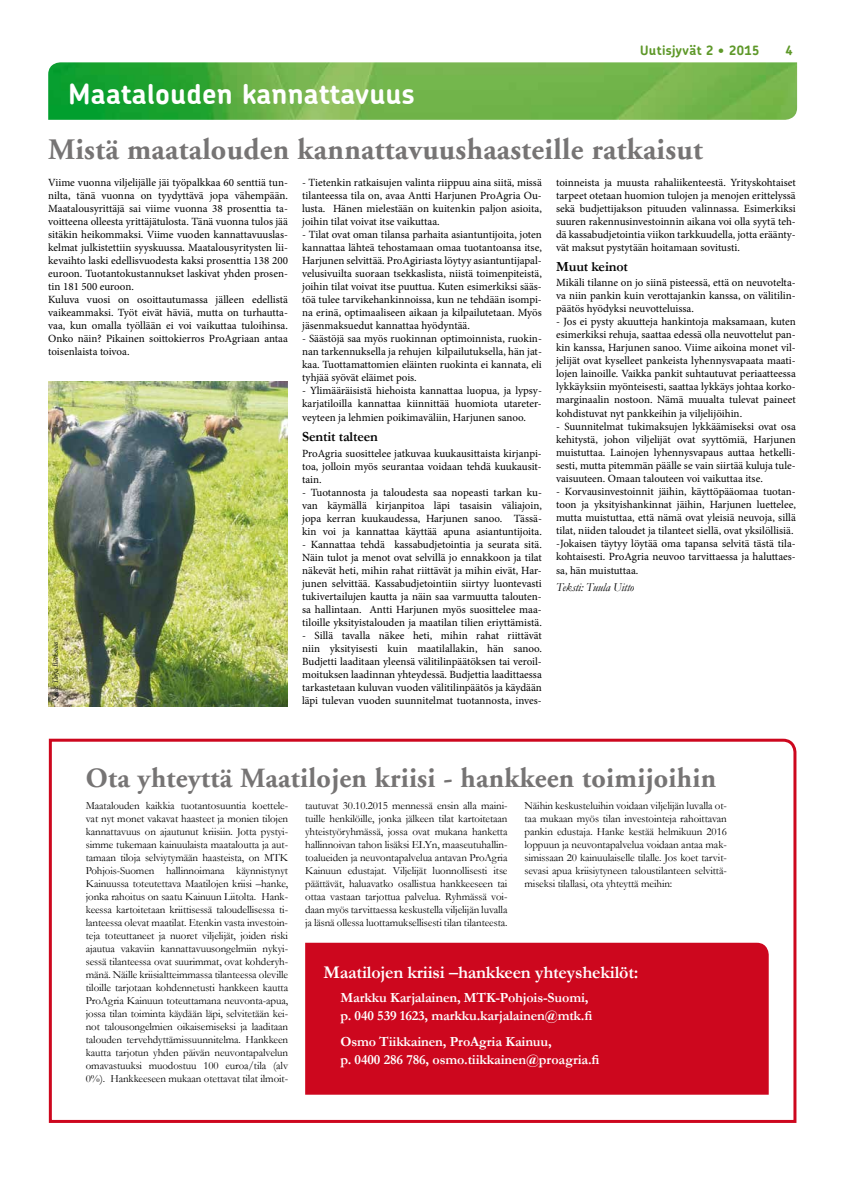
<style>
.page{position:relative;width:851px;height:1191px;background:#fff}
.page>*{position:absolute;margin:0;border:0;box-sizing:border-box;transform-origin:0 0}
.t1{font:700 30px "Adobe Garamond";letter-spacing:.01em;color:#767474}
.t2{font:700 28px "Adobe Garamond";letter-spacing:.01em;color:#767474}
.t3{font:700 28px "Chevin";letter-spacing:.01em;color:#fff}
.t4{font:700 18px "Garamond";letter-spacing:-.01em;color:#fff}
.t5{font:700 14px/18px "Garamond";letter-spacing:-.01em;color:#fff}
.t6{font:700 14px "Garamond";letter-spacing:-.01em;color:#000}
.t7{font:700 13px "Chevin";letter-spacing:.025em;color:#5e9829}
.t8{font:italic 12px "Garamond";letter-spacing:-.01em;color:#000}
.t9{font:11px/13px "Minion Pro";color:#000;text-align:justify}
.t10{font:11px/13px "Garamond";letter-spacing:-.01em;color:#000;text-align:justify}
</style>
<div class="page">
<img style="left:48px;top:62px;width:749px;height:58px">
<svg style="left:48px;top:738px;width:749px;height:385px"></svg>
<div style="left:305px;top:942px;width:463px;height:152px;background:#cd071e"></div>
<img style="left:48px;top:382px;width:239px;height:325px">
<svg style="left:52px;top:642px;width:8px;height:59px"></svg>
<h2 class="t3" style="left:68px;top:75px;width:348px">Maatalouden kannattavuus</h2>
<p class="t7" style="left:640px;top:42px;width:121px">Uutisjyvät 2 • 2015</p>
<p class="t7" style="left:785px;top:42px;width:9px">4</p>
<h1 class="t1" style="left:48px;top:133px;width:656px">Mistä maatalouden kannattavuushaasteille ratkaisut</h1>
<p class="t9" style="left:48px;top:176px;width:241px;text-align:left">Viime vuonna viljelijälle jäi työpalkkaa 60 senttiä tun&shy;nilta, tänä vuonna on tyydyttävä jopa vähempään.<br>Maatalousyrittäjä sai viime vuonna 38 prosenttia ta&shy;voitteena olleesta yrittäjätulosta. Tänä vuonna tulos jää sitäkin heikommaksi. Viime vuoden kannattavuuslas&shy;kelmat julkistettiin syyskuussa. Maatalousyritysten lii&shy;kevaihto laski edellisvuodesta kaksi prosenttia 138 200 euroon. Tuotantokustannukset laskivat yhden prosen&shy;tin 181 500 euroon.<br>Kuluva vuosi on osoittautumassa jälleen edellistä vaikeammaksi. Työt eivät häviä, mutta on turhautta&shy;vaa, kun omalla työllään ei voi vaikuttaa tuloihinsa.<br>Onko näin? Pikainen soittokierros ProAgriaan antaa toisenlaista toivoa.</p>
<p class="t9" style="left:302px;top:176px;width:241px">- Tietenkin ratkaisujen valinta riippuu aina siitä, missä tilanteessa tila on, avaa Antti Harjunen ProAgria Ou&shy;lusta. Hänen mielestään on kuitenkin paljon asioita, joihin tilat voivat itse vaikuttaa.</p>
<p class="t9" style="left:302px;top:228px;width:241px">- Tilat ovat oman tilansa parhaita asiantuntijoita, joten kannattaa lähteä tehostamaan omaa tuotantoansa itse, Harjunen selvittää. ProAgiriasta löytyy asiantuntijapal&shy;velusivuilta suoraan tsekkaslista, niistä toimenpiteistä, joihin tilat voivat itse puuttua. Kuten esimerkiksi sääs&shy;töä tulee tarvikehankinnoissa, kun ne tehdään isompi&shy;na erinä, optimaaliseen aikaan ja kilpailutetaan. Myös jäsenmaksuedut kannattaa hyödyntää.</p>
<p class="t9" style="left:302px;top:332px;width:241px">- Säästöjä saa myös ruokinnan optimoinnista, ruokin&shy;nan tarkennuksella ja rehujen kilpailutuksella, hän jat&shy;kaa. Tuottamattomien eläinten ruokinta ei kannata, eli tyhjää syövät eläimet pois.</p>
<p class="t9" style="left:302px;top:384px;width:241px">- Ylimääräisistä hiehoista kannattaa luopua, ja lypsy&shy;karjatiloilla kannattaa kiinnittää huomiota utareter-</p>
<p class="t9" style="left:302px;top:411px;width:225px">veyteen ja lehmien poikimaväliin, Harjunen sanoo.</p>
<p class="t6" style="left:302px;top:427px;width:77px">Sentit talteen</p>
<p class="t9" style="left:302px;top:447px;width:241px">ProAgria suosittelee jatkuvaa kuukausittaista kirjanpi&shy;toa, jolloin myös seurantaa voidaan tehdä kuukausit&shy;tain.</p>
<p class="t9" style="left:302px;top:486px;width:241px">- Tuotannosta ja taloudesta saa nopeasti tarkan ku&shy;van käymällä kirjanpitoa läpi tasaisin väliajoin, jopa kerran kuukaudessa, Harjunen sanoo. Tässä&shy;kin voi ja kannattaa käyttää apuna asiantuntijoita.</p>
<p class="t9" style="left:302px;top:538px;width:241px">- Kannattaa tehdä kassabudjetointia ja seurata sitä.<br>Näin tulot ja menot ovat selvillä jo ennakkoon ja tilat näkevät heti, mihin rahat riittävät ja mihin eivät, Har&shy;junen selvittää. Kassabudjetointiin siirtyy luontevasti tukivertailujen kautta ja näin saa varmuutta talouten&shy;sa hallintaan. Antti Harjunen myös suosittelee maa&shy;tiloille yksityistalouden ja maatilan tilien eriyttämistä.</p>
<p class="t9" style="left:302px;top:629px;width:241px">- Sillä tavalla näkee heti, mihin rahat riittävät niin yksityisesti kuin maatilallakin, hän sanoo.<br>Budjetti laaditaan yleensä välitilinpäätöksen tai veroil&shy;moituksen laadinnan yhteydessä. Budjettia laadittaessa tarkastetaan kuluvan vuoden välitilinpäätös ja käydään läpi tulevan vuoden suunnitelmat tuotannosta, inves-</p>
<p class="t9" style="left:556px;top:176px;width:241px">toinneista ja muusta rahaliikenteestä. Yrityskohtaiset tarpeet otetaan huomion tulojen ja menojen erittelyssä sekä budjettijakson pituuden valinnassa. Esimerkiksi suuren rakennusinvestoinnin aikana voi olla syytä teh&shy;dä kassabudjetointia viikon tarkkuudella, jotta eräänty&shy;vät maksut pystytään hoitamaan sovitusti.</p>
<p class="t6" style="left:556px;top:257px;width:73px">Muut keinot</p>
<p class="t9" style="left:556px;top:276px;width:241px">Mikäli tilanne on jo siinä pisteessä, että on neuvotelta&shy;va niin pankin kuin verottajankin kanssa, on välitilin&shy;päätös hyödyksi neuvotteluissa.</p>
<p class="t9" style="left:556px;top:315px;width:241px">- Jos ei pysty akuutteja hankintoja maksamaan, kuten esimerkiksi rehuja, saattaa edessä olla neuvottelut pan&shy;kin kanssa, Harjunen sanoo. Viime aikoina monet vil&shy;jelijät ovat kyselleet pankeista lyhennysvapaata maati&shy;lojen lainoille. Vaikka pankit suhtautuvat periaatteessa lykkäyksiin myönteisesti, saattaa lykkäys johtaa korko&shy;marginaalin nostoon. Nämä muualta tulevat paineet kohdistuvat nyt pankkeihin ja viljelijöihin.</p>
<p class="t9" style="left:556px;top:419px;width:241px">- Suunnitelmat tukimaksujen lykkäämiseksi ovat osa kehitystä, johon viljelijät ovat syyttömiä, Harjunen muistuttaa. Lainojen lyhennysvapaus auttaa hetkelli&shy;sesti, mutta pitemmän päälle se vain siirtää kuluja tule&shy;vaisuuteen. Omaan talouteen voi vaikuttaa itse.</p>
<p class="t9" style="left:556px;top:484px;width:241px;text-align:left">- Korvausinvestoinnit jäihin, käyttöpääomaa tuotan&shy;toon ja yksityishankinnat jäihin, Harjunen luettelee, mutta muistuttaa, että nämä ovat yleisiä neuvoja, sillä tilat, niiden taloudet ja tilanteet siellä, ovat yksilöllisiä. -Jokaisen täytyy löytää oma tapansa selvitä tästä tila&shy;kohtaisesti. ProAgria neuvoo tarvittaessa ja haluttaes-</p>
<p class="t9" style="left:556px;top:564px;width:84px">sa, hän muistuttaa.</p>
<p class="t8" style="left:556px;top:579px;width:80px">Teksti: Tuula Uitto</p>
<h2 class="t2" style="left:86px;top:762px;width:631px">Ota yhteyttä Maatilojen kriisi - hankkeen toimijoihin</h2>
<p class="t10" style="left:86px;top:798px;width:204px">Maatalouden kaikkia tuotantosuuntia koettele&shy;vat nyt monet vakavat haasteet ja monien tilojen kannattavuus on ajautunut kriisiin. Jotta pystyi&shy;simme tukemaan kainuulaista maataloutta ja aut&shy;tamaan tiloja selviytymään haasteista, on MTK Pohjois-Suomen hallinnoimana käynnistynyt Kainuussa toteutettava Maatilojen kriisi –hanke, jonka rahoitus on saatu Kainuun Liitolta. Hank&shy;keessa kartoitetaan kriittisessä taloudellisessa ti&shy;lanteessa olevat maatilat. Etenkin vasta investoin&shy;teja toteuttaneet ja nuoret viljelijät, joiden riski ajautua vakaviin kannattavuusongelmiin nykyi&shy;sessä tilanteessa ovat suurimmat, ovat kohderyh&shy;mänä. Näille kriisialtteimmassa tilanteessa oleville tiloille tarjotaan kohdennetusti hankkeen kautta ProAgria Kainuun toteuttamana neuvonta-apua, jossa tilan toiminta käydään läpi, selvitetään kei&shy;not talousongelmien oikaisemiseksi ja laaditaan talouden tervehdyttämissuunnitelma. Hankkeen kautta tarjotun yhden päivän neuvontapalvelun omavastuuksi muodostuu 100 euroa/tila (alv 0%). Hankkeeseen mukaan otettavat tilat ilmoit-</p>
<p class="t10" style="left:305px;top:798px;width:204px">tautuvat 30.10.2015 mennessä ensin alla maini&shy;tuille henkilöille, jonka jälkeen tilat kartoitetaan yhteistyöryhmässä, jossa ovat mukana hanketta hallinnoivan tahon lisäksi ELYn, maaseutuhallin&shy;toalueiden ja neuvontapalvelua antavan ProAgria Kainuun edustajat. Viljelijät luonnollisesti itse päättävät, haluavatko osallistua hankkeeseen tai ottaa vastaan tarjottua palvelua. Ryhmässä voi&shy;daan myös tarvittaessa keskustella viljelijän luvalla ja läsnä ollessa luottamuksellisesti tilan tilanteesta.</p>
<p class="t10" style="left:524px;top:798px;width:204px">Näihin keskusteluihin voidaan viljelijän luvalla ot&shy;taa mukaan myös tilan investointeja rahoittavan pankin edustaja. Hanke kestää helmikuun 2016 loppuun ja neuvontapalvelua voidaan antaa mak&shy;simissaan 20 kainuulaiselle tilalle. Jos koet tarvit&shy;sevasi apua kriisiytyneen taloustilanteen selvittä&shy;miseksi tilallasi, ota yhteyttä meihin:</p>
<h3 class="t4" style="left:323px;top:960px;width:316px">Maatilojen kriisi –hankkeen yhteyshekilöt:</h3>
<p class="t5" style="left:340px;top:988px;width:253px">Markku Karjalainen, MTK-Pohjois-Suomi, p. 040 539 1623, markku.karjalainen@mtk.fi</p>
<p class="t5" style="left:340px;top:1032px;width:261px">Osmo Tiikkainen, ProAgria Kainuu,<br>p. 0400 286 786, osmo.tiikkainen@proagria.fi</p>
</div>
